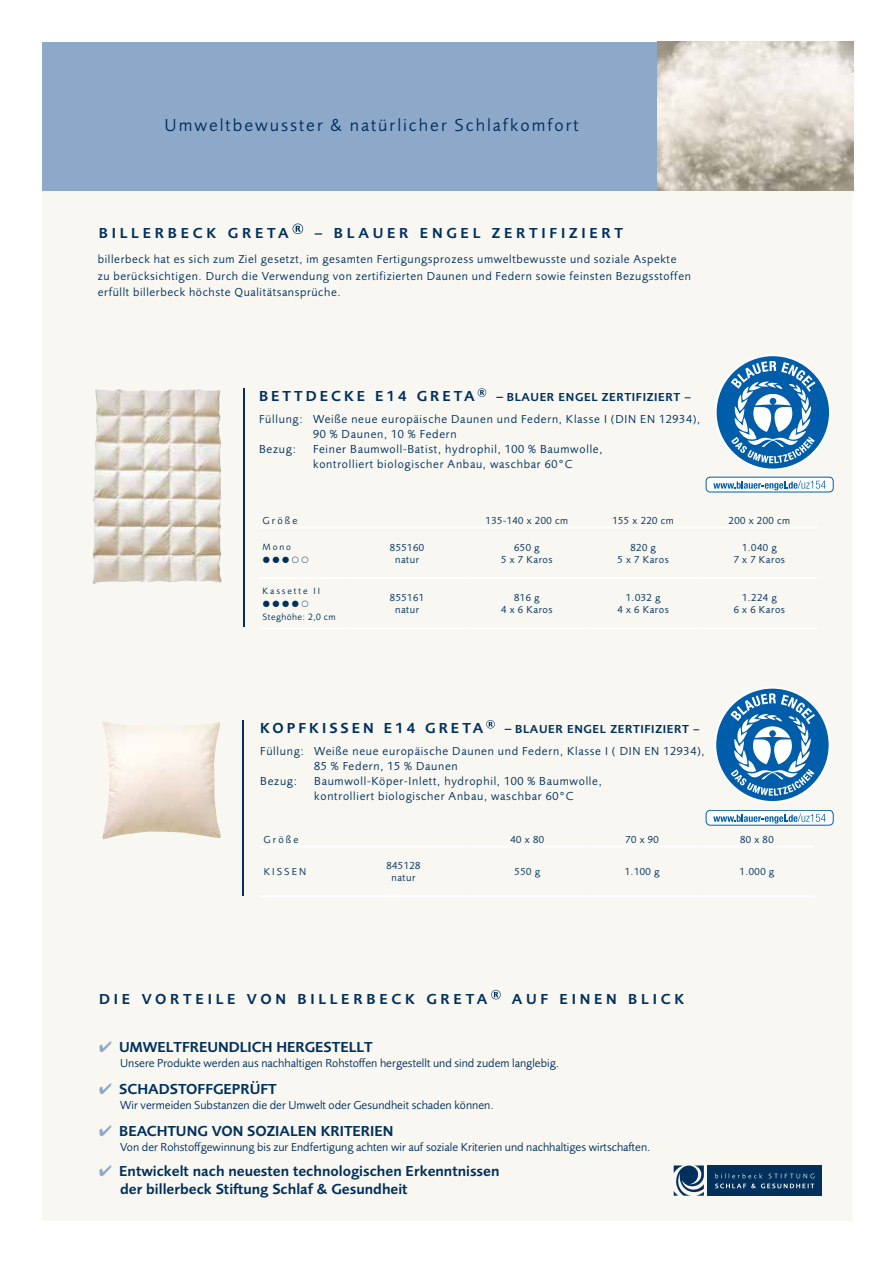
<style>
.page{position:relative;width:893px;height:1263px;background:#fff}
.page>*{position:absolute;margin:0;border:0;box-sizing:border-box;transform-origin:0 0}
.t1{font:18px "Foundry Sans";letter-spacing:.11em;color:#00305b}
.t2{font:600 15px/18px "Foundry Sans";color:#00305b}
.t3{font:600 15px "Foundry Sans";letter-spacing:.25em;color:#00305b}
.t4{font:600 15px "Foundry Sans";letter-spacing:.2em;color:#00305b}
.t5{font:12px/22px "Foundry Sans";letter-spacing:.05em;color:#00305b}
.t6{font:12px "Foundry Sans";color:#00305b}
.t7{font:10.5px/12px "Foundry Sans";letter-spacing:.05em;color:#00305b;text-align:center}
.t8{font:9.45px "Foundry Sans";letter-spacing:.2em;color:#00305b}
.t9{font:9.45px "Foundry Sans";letter-spacing:.05em;color:#00305b}
.s1{font-weight:600;font-size:13.5px}
.s2{font-weight:600}
.s3{color:#8ea8c9}
</style>
<div class="page">
<div style="left:43px;top:43px;width:810px;height:1177px;background:#f8f7f1"></div>
<svg style="left:491px;top:990px;width:10px;height:9px"></svg>
<div style="left:707px;top:1165px;width:115px;height:31px;background:#00305b"></div>
<svg style="left:674px;top:1165px;width:30px;height:31px"></svg>
<svg style="left:715px;top:1173px;width:99px;height:15px"></svg>
<div style="left:43px;top:43px;width:810px;height:148px;background:#8ea8c9"></div>
<img style="left:657px;top:42px;width:196px;height:149px">
<svg style="left:486px;top:720px;width:9px;height:8px"></svg>
<hr style="left:260px;top:846px;width:77px;height:1px;background:#fff">
<hr style="left:337px;top:846px;width:133px;height:1px;background:#fff">
<hr style="left:470px;top:846px;width:115px;height:1px;background:#fff">
<hr style="left:585px;top:846px;width:114px;height:1px;background:#fff">
<hr style="left:699px;top:846px;width:115px;height:1px;background:#fff">
<hr style="left:260px;top:895px;width:77px;height:2px;background:#fff">
<hr style="left:337px;top:895px;width:133px;height:2px;background:#fff">
<hr style="left:470px;top:895px;width:115px;height:2px;background:#fff">
<hr style="left:585px;top:895px;width:114px;height:2px;background:#fff">
<hr style="left:699px;top:895px;width:115px;height:2px;background:#fff">
<hr style="left:242px;top:720px;width:2px;height:176px;background:#00305b">
<svg style="left:478px;top:388px;width:8px;height:9px"></svg>
<hr style="left:259px;top:526px;width:86px;height:2px;background:#fff">
<hr style="left:345px;top:526px;width:124px;height:2px;background:#fff">
<hr style="left:469px;top:526px;width:116px;height:2px;background:#fff">
<hr style="left:585px;top:526px;width:116px;height:2px;background:#fff">
<hr style="left:701px;top:526px;width:116px;height:2px;background:#fff">
<hr style="left:259px;top:577px;width:86px;height:2px;background:#fff">
<hr style="left:345px;top:577px;width:124px;height:2px;background:#fff">
<hr style="left:469px;top:577px;width:116px;height:2px;background:#fff">
<hr style="left:585px;top:577px;width:116px;height:2px;background:#fff">
<hr style="left:701px;top:577px;width:116px;height:2px;background:#fff">
<hr style="left:259px;top:628px;width:86px;height:1px;background:#fff">
<hr style="left:345px;top:628px;width:124px;height:1px;background:#fff">
<hr style="left:469px;top:628px;width:116px;height:1px;background:#fff">
<hr style="left:585px;top:628px;width:116px;height:1px;background:#fff">
<hr style="left:701px;top:628px;width:116px;height:1px;background:#fff">
<hr style="left:243px;top:388px;width:1px;height:239px;background:#00305b">
<img style="left:92px;top:389px;width:130px;height:195px">
<img style="left:102px;top:721px;width:119px;height:119px">
<svg style="left:293px;top:223px;width:10px;height:11px"></svg>
<svg style="left:717px;top:356px;width:112px;height:113px"></svg>
<svg style="left:716px;top:689px;width:113px;height:112px"></svg>
<div style="left:706px;top:477px;width:127px;height:15px;background:#fff;border-radius:4px"></div>
<div style="left:706px;top:477px;width:127px;height:15px;border:1px solid #005da9;border-radius:4px"></div>
<svg style="left:713px;top:480px;width:113px;height:10px"></svg>
<div style="left:706px;top:810px;width:127px;height:15px;background:#fff;border-radius:4px"></div>
<div style="left:706px;top:810px;width:127px;height:15px;border:1px solid #005da9;border-radius:4px"></div>
<svg style="left:713px;top:813px;width:113px;height:10px"></svg>
<h1 class="t1" style="left:165px;top:112px;width:416px">Umweltbewusster &amp; natürlicher Schlafkomfort</h1>
<p class="t3" style="left:99px;top:222px;width:191px">BILLERBECK GRETA</p>
<p class="t3" style="left:315px;top:222px;width:310px">– BLAUER ENGEL ZERTIFIZIERT</p>
<p class="t5" style="left:98px;top:250px;width:595px;line-height:16.5px">billerbeck hat es sich zum Ziel gesetzt, im gesamten Fertigungsprozess umweltbewusste und soziale Aspekte zu berücksichtigen. Durch die Verwendung von zertifizierten Daunen und Federn sowie feinsten Bezugsstoffen erfüllt billerbeck höchste Qualitätsansprüche.</p>
<p class="t4" style="left:259px;top:385px;width:217px">BETTDECKE E14 GRETA</p>
<p class="t5" style="left:259px;top:385px;width:443px;text-indent:237px"><span class="s1">–</span> <span class="s2">BLAUER ENGEL ZERTIFIZIERT –<br></span>Füllung: Weiße neue europäische Daunen und Federn, Klasse I (DIN EN 12934),</p>
<p class="t5" style="left:313px;top:422px;width:145px">90 % Daunen, 10 % Federn</p>
<p class="t5" style="left:259px;top:437px;width:39px">Bezug:</p>
<p class="t5" style="left:313px;top:441px;width:291px;line-height:15px">Feiner Baumwoll-Batist, hydrophil, 100 % Baumwolle, kontrolliert biologischer Anbau, waschbar 60°C</p>
<p class="t7" style="left:263px;top:514px;width:36px">Größe</p>
<p class="t7" style="left:486px;top:514px;width:84px">135-140 x 200 cm</p>
<p class="t7" style="left:612px;top:514px;width:63px">155 x 220 cm</p>
<p class="t7" style="left:729px;top:514px;width:63px">200 x 200 cm</p>
<p class="t8" style="left:263px;top:540px;width:30px">Mono</p>
<p class="t7" style="left:390px;top:541px;width:36px">855160 natur</p>
<p class="t7" style="left:501px;top:541px;width:53px">650 g<br>5 x 7 Karos</p>
<p class="t7" style="left:617px;top:541px;width:53px">820 g<br>5 x 7 Karos</p>
<p class="t7" style="left:734px;top:541px;width:53px">1.040 g<br>7 x 7 Karos</p>
<p class="t8" style="left:263px;top:584px;width:59px">Kassette II</p>
<p class="t9" style="left:263px;top:610px;width:75px">Steghöhe: 2,0 cm</p>
<p class="t7" style="left:390px;top:591px;width:36px">855161 natur</p>
<p class="t7" style="left:501px;top:591px;width:53px">816 g<br>4 x 6 Karos</p>
<p class="t7" style="left:617px;top:591px;width:53px">1.032 g<br>4 x 6 Karos</p>
<p class="t7" style="left:734px;top:591px;width:53px">1.224 g<br>6 x 6 Karos</p>
<p class="t4" style="left:260px;top:717px;width:225px">KOPFKISSEN E14 GRETA</p>
<p class="t5" style="left:260px;top:717px;width:446px;text-indent:244px"><span class="s1">–</span> <span class="s2">BLAUER ENGEL ZERTIFIZIERT –<br></span>Füllung: Weiße neue europäische Daunen und Federn, Klasse I ( DIN EN 12934),</p>
<p class="t5" style="left:314px;top:754px;width:145px">85 % Federn, 15 % Daunen</p>
<p class="t5" style="left:260px;top:769px;width:39px">Bezug:</p>
<p class="t5" style="left:314px;top:773px;width:289px;line-height:15px">Baumwoll-Köper-Inlett, hydrophil, 100 % Baumwolle, kontrolliert biologischer Anbau, waschbar 60°C</p>
<p class="t7" style="left:264px;top:833px;width:36px">Größe</p>
<p class="t7" style="left:510px;top:833px;width:35px">40 x 80</p>
<p class="t7" style="left:625px;top:833px;width:35px">70 x 90</p>
<p class="t7" style="left:740px;top:833px;width:35px">80 x 80</p>
<p class="t7" style="left:264px;top:865px;width:44px">KISSEN</p>
<p class="t7" style="left:386px;top:859px;width:36px">845128 natur</p>
<p class="t7" style="left:515px;top:865px;width:27px">550 g</p>
<p class="t7" style="left:625px;top:865px;width:36px">1.100 g</p>
<p class="t7" style="left:739px;top:865px;width:36px">1.000 g</p>
<p class="t3" style="left:99px;top:987px;width:390px">DIE VORTEILE VON BILLERBECK GRETA</p>
<p class="t3" style="left:512px;top:987px;width:174px">AUF EINEN BLICK</p>
<p class="t2" style="left:99px;top:1036px;width:275px"><span class="s3">✔</span> UMWELTFREUNDLICH HERGESTELLT</p>
<p class="t6" style="left:120px;top:1054px;width:441px">Unsere Produkte werden aus nachhaltigen Rohstoffen hergestellt und sind zudem langlebig.</p>
<p class="t2" style="left:99px;top:1078px;width:179px"><span class="s3">✔</span> SCHADSTOFFGEPRÜFT</p>
<p class="t6" style="left:120px;top:1096px;width:375px">Wir vermeiden Substanzen die der Umwelt oder Gesundheit schaden können.</p>
<p class="t2" style="left:99px;top:1120px;width:296px"><span class="s3">✔</span> BEACHTUNG VON SOZIALEN KRITERIEN</p>
<p class="t6" style="left:120px;top:1138px;width:532px">Von der Rohstoffgewinnung bis zur Endfertigung achten wir auf soziale Kriterien und nachhaltiges wirtschaften.</p>
<p class="t2" style="left:120px;top:1161px;width:381px;text-indent:-21px"><span class="s3">✔</span> Entwickelt nach neuesten technologischen Erkenntnissen der billerbeck Stiftung Schlaf &amp; Gesundheit</p>
</div>
